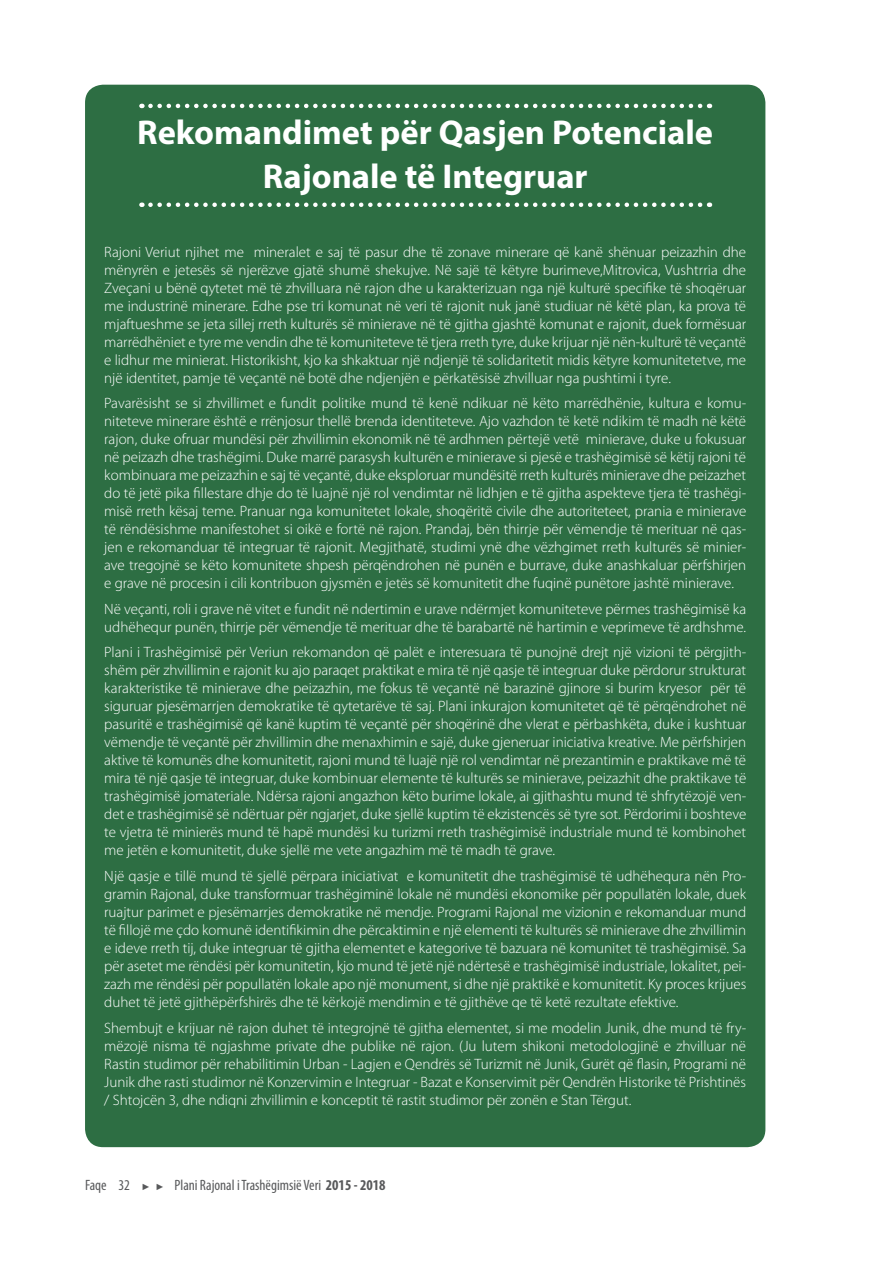
<style>
.page{position:relative;width:893px;height:1263px;background:#fff}
.page>*{position:absolute;margin:0;border:0;box-sizing:border-box;transform-origin:0 0}
.t1{font:700 34.5px/43.5px "Myriad Pro";color:#fff;text-align:center}
.t2{font:300 15px/18px "Myriad Pro";color:#fff;text-align:justify}
.t3{font:condensed 15px "Myriad Pro";color:#58595b}
.s1{font-family:"Arial";font-stretch:normal;font-size:9px}
.s2{font-weight:700}
</style>
<div class="page">
<div style="left:85px;top:85px;width:680px;height:1062px;background:#2d6e43;border-radius:18px"></div>
<svg style="left:150px;top:104px;width:560px;height:4px"></svg>
<svg style="left:150px;top:203px;width:560px;height:4px"></svg>
<h1 class="t1" style="left:137px;top:110px;width:577px">Rekomandimet për Qasjen Potenciale<br>Rajonale të Integruar</h1>
<p class="t2" style="left:104px;top:243px;width:644px">Rajoni Veriut njihet me mineralet e saj të pasur dhe të zonave minerare që kanë shënuar peizazhin dhe mënyrën e jetesës së njerëzve gjatë shumë shekujve. Në sajë të këtyre burimeve,Mitrovica, Vushtrria dhe Zveçani u bënë qytetet më të zhvilluara në rajon dhe u karakterizuan nga një kulturë specifike të shoqëruar me industrinë minerare. Edhe pse tri komunat në veri të rajonit nuk janë studiuar në këtë plan, ka prova të mjaftueshme se jeta sillej rreth kulturës së minierave në të gjitha gjashtë komunat e rajonit, duek formësuar marrëdhëniet e tyre me vendin dhe të komuniteteve të tjera rreth tyre, duke krijuar një nën-kulturë të veçantë e lidhur me minierat. Historikisht, kjo ka shkaktuar një ndjenjë të solidaritetit midis këtyre komunitetetve, me një identitet, pamje të veçantë në botë dhe ndjenjën e përkatësisë zhvilluar nga pushtimi i tyre.</p>
<p class="t2" style="left:104px;top:395px;width:644px">Pavarësisht se si zhvillimet e fundit politike mund të kenë ndikuar në këto marrëdhënie, kultura e komu&shy;niteteve minerare është e rrënjosur thellë brenda identiteteve. Ajo vazhdon të ketë ndikim të madh në këtë rajon, duke ofruar mundësi për zhvillimin ekonomik në të ardhmen përtejë vetë minierave, duke u fokusuar në peizazh dhe trashëgimi. Duke marrë parasysh kulturën e minierave si pjesë e trashëgimisë së këtij rajoni të kombinuara me peizazhin e saj të veçantë, duke eksploruar mundësitë rreth kulturës minierave dhe peizazhet do të jetë pika fillestare dhje do të luajnë një rol vendimtar në lidhjen e të gjitha aspekteve tjera të trashëgi&shy;misë rreth kësaj teme. Pranuar nga komunitetet lokale, shoqëritë civile dhe autoriteteet, prania e minierave të rëndësishme manifestohet si oikë e fortë në rajon. Prandaj, bën thirrje për vëmendje të merituar në qas&shy;jen e rekomanduar të integruar të rajonit. Megjithatë, studimi ynë dhe vëzhgimet rreth kulturës së minier&shy;ave tregojnë se këto komunitete shpesh përqëndrohen në punën e burrave, duke anashkaluar përfshirjen e grave në procesin i cili kontribuon gjysmën e jetës së komunitetit dhe fuqinë punëtore jashtë minierave.</p>
<p class="t2" style="left:104px;top:600px;width:644px">Në veçanti, roli i grave në vitet e fundit në ndertimin e urave ndërmjet komuniteteve përmes trashëgimisë ka udhëhequr punën, thirrje për vëmendje të merituar dhe të barabartë në hartimin e veprimeve të ardhshme.</p>
<p class="t2" style="left:104px;top:644px;width:644px">Plani i Trashëgimisë për Veriun rekomandon që palët e interesuara të punojnë drejt një vizioni të përgjith&shy;shëm për zhvillimin e rajonit ku ajo paraqet praktikat e mira të një qasje të integruar duke përdorur strukturat karakteristike të minierave dhe peizazhin, me fokus të veçantë në barazinë gjinore si burim kryesor për të siguruar pjesëmarrjen demokratike të qytetarëve të saj. Plani inkurajon komunitetet që të përqëndrohet në pasuritë e trashëgimisë që kanë kuptim të veçantë për shoqërinë dhe vlerat e përbashkëta, duke i kushtuar vëmendje të veçantë për zhvillimin dhe menaxhimin e sajë, duke gjeneruar iniciativa kreative. Me përfshirjen aktive të komunës dhe komunitetit, rajoni mund të luajë një rol vendimtar në prezantimin e praktikave më të mira të një qasje të integruar, duke kombinuar elemente të kulturës se minierave, peizazhit dhe praktikave të trashëgimisë jomateriale. Ndërsa rajoni angazhon këto burime lokale, ai gjithashtu mund të shfrytëzojë ven&shy;det e trashëgimisë së ndërtuar për ngjarjet, duke sjellë kuptim të ekzistencës së tyre sot. Përdorimi i boshteve te vjetra të minierës mund të hapë mundësi ku turizmi rreth trashëgimisë industriale mund të kombinohet me jetën e komunitetit, duke sjellë me vete angazhim më të madh të grave.</p>
<p class="t2" style="left:104px;top:867px;width:644px">Një qasje e tillë mund të sjellë përpara iniciativat e komunitetit dhe trashëgimisë të udhëhequra nën Pro&shy;gramin Rajonal, duke transformuar trashëgiminë lokale në mundësi ekonomike për popullatën lokale, duek ruajtur parimet e pjesëmarrjes demokratike në mendje. Programi Rajonal me vizionin e rekomanduar mund të fillojë me çdo komunë identifikimin dhe përcaktimin e një elementi të kulturës së minierave dhe zhvillimin e ideve rreth tij, duke integruar të gjitha elementet e kategorive të bazuara në komunitet të trashëgimisë. Sa për asetet me rëndësi për komunitetin, kjo mund të jetë një ndërtesë e trashëgimisë industriale, lokalitet, pei&shy;zazh me rëndësi për popullatën lokale apo një monument, si dhe një praktikë e komunitetit. Ky proces krijues duhet të jetë gjithëpërfshirës dhe të kërkojë mendimin e të gjithëve qe të ketë rezultate efektive.</p>
<p class="t2" style="left:104px;top:1019px;width:643px">Shembujt e krijuar në rajon duhet të integrojnë të gjitha elementet, si me modelin Junik, dhe mund të fry&shy;mëzojë nisma të ngjashme private dhe publike në rajon. (Ju lutem shikoni metodologjinë e zhvilluar në Rastin studimor për rehabilitimin Urban - Lagjen e Qendrës së Turizmit në Junik, Gurët që flasin, Programi në Junik dhe rasti studimor në Konzervimin e Integruar - Bazat e Konservimit për Qendrën Historike të Prishtinës / Shtojcën 3, dhe ndiqni zhvillimin e konceptit të rastit studimor për zonën e Stan Tërgut.</p>
<p class="t3" style="left:85px;top:1176px;width:302px">Faqe 32 <span class="s1">► ►</span> Plani Rajonal i Trashëgimsië Veri <span class="s2">2015 - 2018</span></p>
</div>
